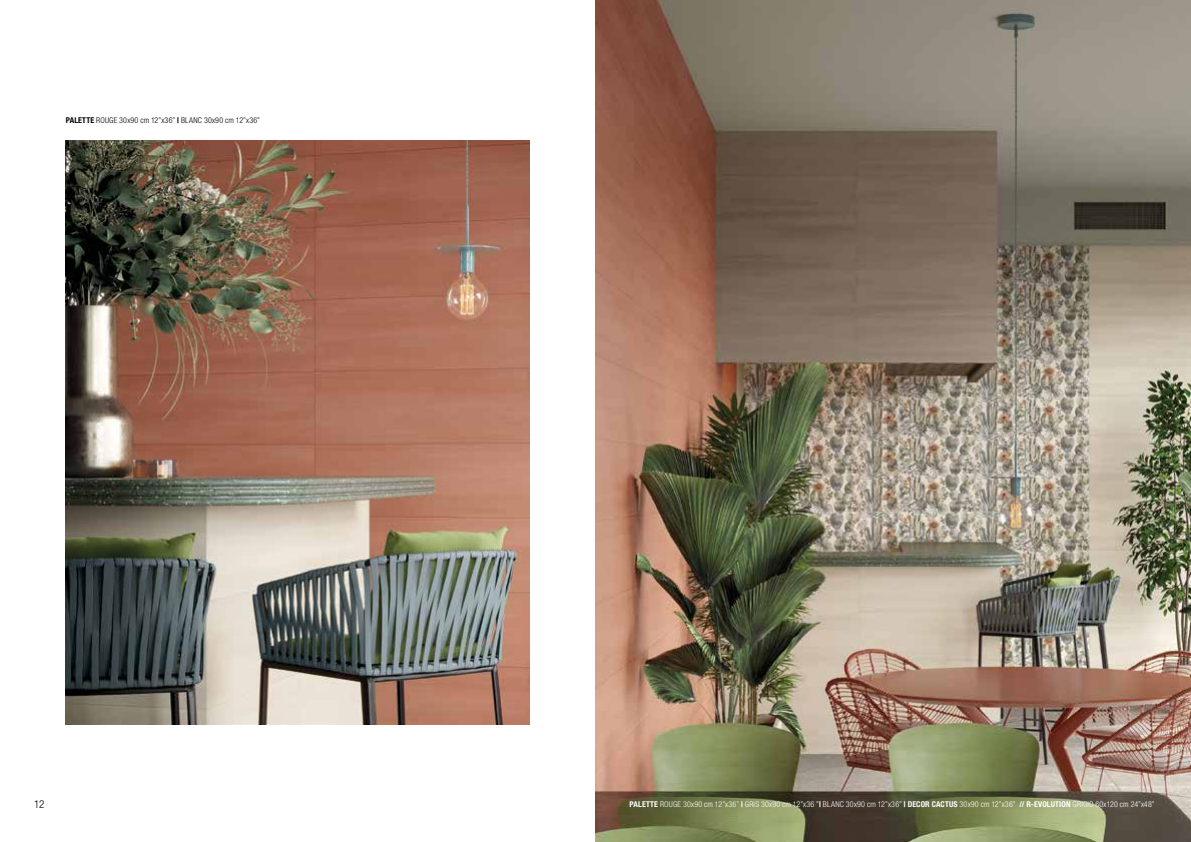
<style>
.page{position:relative;width:1191px;height:842px;background:#fff}
.page>*{position:absolute;margin:0;border:0;box-sizing:border-box;transform-origin:0 0}
.t1{font:300 condensed 11px "Helvetica Neue LT Pro";color:#000}
.t2{font:300 condensed 8px "Helvetica Neue LT Pro";letter-spacing:.025em;color:#fff}
.t3{font:300 condensed 8px "Helvetica Neue LT Pro";letter-spacing:.025em;color:#000}
.s1{font-weight:700}
</style>
<div class="page">
<img style="left:595px;top:0;width:596px;height:842px">
<img style="left:66px;top:141px;width:464px;height:583px">
<p class="t3" style="left:66px;top:116px;width:196px"><span class="s1">PALETTE</span> ROUGE 30x90 cm 12”x36” <span class="s1">|</span> BLANC 30x90 cm 12”x36”</p>
<h1 class="t1" style="left:34px;top:797px;width:12px">12</h1>
<p class="t2" style="left:629px;top:800px;width:527px"><span class="s1">PALETTE</span> ROUGE 30x90 cm 12”x36” <span class="s1">|</span> GRIS 30x90 cm 12”x36 ”<span class="s1">|</span> BLANC 30x90 cm 12”x36” <span class="s1">| DECOR CACTUS</span> 30x90 cm 12”x36” <span class="s1">// R-EVOLUTION</span> GRIGIO 60x120 cm 24”x48”</p>
</div>
